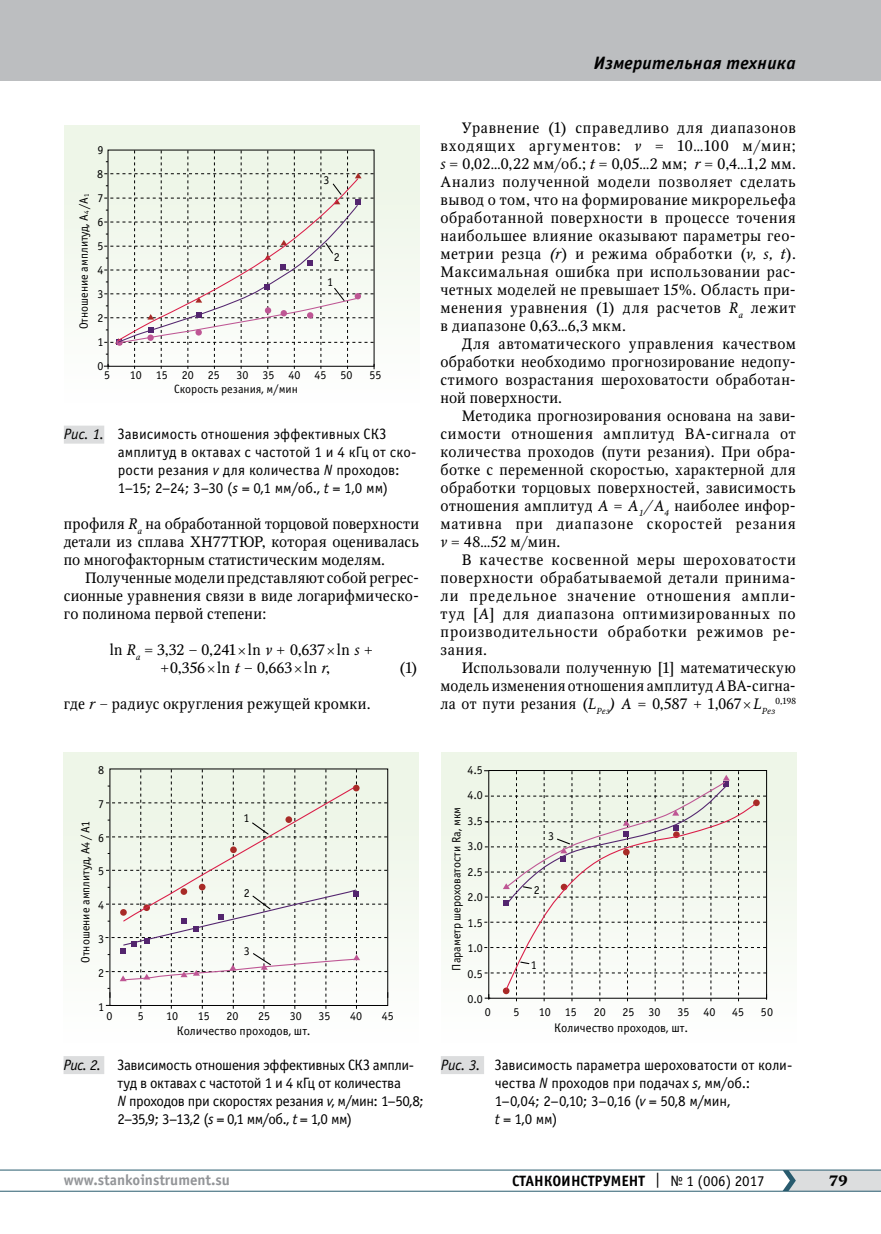
<style>
.page{position:relative;width:881px;height:1234px;background:#fff}
.page>*{position:absolute;margin:0;border:0;box-sizing:border-box;transform-origin:0 0}
.t1{font:italic 700 18px "Officina Sans C";letter-spacing:.015em;color:#000}
.t2{font:15px/18px "Octava";letter-spacing:.035em;color:#000;text-align:justify}
.t3{font:15px/18px "Officina Sans C";letter-spacing:-.005em;color:#000}
.t4{font:15px/18px "Officina Sans C";letter-spacing:-.025em;color:#000}
.t5{font:15px/18px "Octava";letter-spacing:.015em;color:#000;text-align:center}
.t6{font:700 15px "Officina Sans C";color:#000}
.t7{font:700 15px "Officina Sans C";color:#939598}
.t8{font:700 15px "Octava";color:#000}
.t9{font:12.6px "Officina Sans C";color:#000}
.t10{font:12px/24px "Officina Sans C";color:#000;text-align:justify}
.t11{font:8.7px "Octava";color:#000}
.s1{font-size:6.9px}
.s2{font-style:italic}
.s3{font-weight:400}
</style>
<div class="page">
<hr style="left:0;top:1190px;width:880px;height:1px;background:#285b6e">
<hr style="left:0;top:1169px;width:880px;height:1px;background:#285b6e">
<svg style="left:782px;top:1169px;width:98px;height:21px"></svg>
<div style="left:0;top:0;width:880px;height:81px;background:#bcbec0"></div>
<div style="left:64px;top:425px;width:40px;height:18px;background:#dcddde"></div>
<div style="left:64px;top:125px;width:355px;height:278px;background:#f5f9f2"></div>
<svg style="left:104px;top:150px;width:270px;height:219px"></svg>
<div style="left:63px;top:1055px;width:41px;height:18px;background:#dcddde"></div>
<div style="left:63px;top:752px;width:355px;height:290px;background:#f6faf3"></div>
<svg style="left:105px;top:769px;width:283px;height:239px"></svg>
<div style="left:440px;top:752px;width:355px;height:290px;background:#f7fbf4"></div>
<div style="left:440px;top:1055px;width:44px;height:18px;background:#dcddde"></div>
<svg style="left:484px;top:770px;width:282px;height:231px"></svg>
<p class="t10" style="left:97px;top:138px;width:8px">9<br>8<br>7<br>6<br>5<br>4<br>3<br>2<br>1<br>0</p>
<p class="t10" style="left:323px;top:168px;width:7px">3</p>
<p class="t10" style="left:72px;top:329px;width:137px;rotate:-90deg">Отношение амплитуд, А<span class="s1">4</span> /А<span class="s1">1</span></p>
<p class="t10" style="left:333px;top:245px;width:7px">2</p>
<p class="t10" style="left:327px;top:270px;width:7px">1</p>
<p class="t10" style="left:104px;top:363px;width:7px">5</p>
<p class="t10" style="left:130px;top:363px;width:91px">10 15 20 25</p>
<p class="t10" style="left:236px;top:363px;width:117px">30 35 40 45 50</p>
<p class="t10" style="left:369px;top:363px;width:13px">55</p>
<p class="t10" style="left:174px;top:377px;width:125px">Скорость резания, м/мин</p>
<p class="t3" style="left:118px;top:425px;width:300px;text-indent:-54px"><span class="s2">Рис. 1.</span> Зависимость отношения эффективных СКЗ амплитуд в октавах с частотой 1 и 4 кГц от ско&shy;рости резания <span class="s2">v</span> для количества <span class="s2">N</span> проходов:<br>1–15; 2–24; 3–30 (<span class="s2">s</span> = 0,1 мм/об., <span class="s2">t</span> = 1,0 мм)</p>
<p class="t2" style="left:64px;top:515px;width:356px">профиля <span class="s2">R</span><sub>a</sub> на обработанной торцовой поверхности детали из сплава ХН77ТЮР, которая оценивалась по многофакторным статистическим моделям.</p>
<p class="t2" style="left:64px;top:569px;width:357px;text-indent:21px">Полученные модели представляют собой регрес&shy;сионные уравнения связи в виде логарифмическо&shy;го полинома первой степени:</p>
<p class="t5" style="left:110px;top:641px;width:264px">ln <span class="s2">R</span><sub>a</sub> = 3,32 − 0,241 ln <span class="s2">v</span> + 0,637 ln <span class="s2">s</span> + +0,356 ln <span class="s2">t</span> − 0,663 ln <span class="s2">r</span>,</p>
<p class="t2" style="left:399px;top:659px;width:20px">(1)</p>
<p class="t2" style="left:64px;top:695px;width:308px">где <span class="s2">r –</span> радиус округления режущей кромки.</p>
<p class="t1" style="left:593px;top:53px;width:203px">Измерительная техника</p>
<p class="t2" style="left:440px;top:119px;width:357px;text-indent:21px">Уравнение (1) справедливо для диапазонов входящих аргументов: <span class="s2">v</span> = 10…100 м/мин; <span class="s2">s</span> = 0,02…0,22 мм/об.; <span class="s2">t</span> = 0,05…2 мм; <span class="s2">r</span> = 0,4…1,2 мм.<br>Анализ полученной модели позволяет сделать вывод о том, что на формирование микрорельефа обработанной поверхности в процессе точения наибольшее влияние оказывают параметры гео&shy;метрии резца <span class="s2">(r</span>) и режима обработки (<span class="s2">v, s, t</span>).<br>Максимальная ошибка при использовании рас&shy;четных моделей не превышает 15%. Область при&shy;менения уравнения (1) для расчетов <span class="s2">R</span><sub>a</sub> лежит в диапазоне 0,63…6,3 мкм.</p>
<p class="t2" style="left:440px;top:335px;width:357px;text-indent:21px">Для автоматического управления качеством обработки необходимо прогнозирование недопу&shy;стимого возрастания шероховатости обработан&shy;ной поверхности.</p>
<p class="t2" style="left:440px;top:407px;width:357px;text-indent:21px">Методика прогнозирования основана на зави&shy;симости отношения амплитуд ВА-сигнала от количества проходов (пути резания). При обра&shy;ботке с переменной скоростью, характерной для обработки торцовых поверхностей, зависимость отношения амплитуд <span class="s2">А = А</span><sub>1</sub><span class="s2">/А</span><sub>4</sub> наиболее инфор&shy;мативна при диапазоне скоростей резания <span class="s2">v</span> = 48…52 м/мин.</p>
<p class="t2" style="left:440px;top:551px;width:357px;text-align:left;text-indent:21px">В качестве косвенной меры шероховатости поверхности обрабатываемой детали принима&shy;ли предельное значение отношения ампли&shy;туд [<span class="s2">А</span>] для диапазона оптимизированных по производительности обработки режимов ре&shy;зания.</p>
<p class="t2" style="left:440px;top:659px;width:357px;text-indent:21px">Использовали полученную [1] математическую модель изменения отношения амплитуд <span class="s2">А</span>ВА-сигна&shy;ла от пути резания (<span class="s2">L</span><sub>Рез</sub><span class="s2">) А</span> = 0,587 + 1,067 <span class="s2">L</span><sub>Рез</sub></p>
<p class="t11" style="left:775px;top:696px;width:22px">0,198</p>
<p class="t10" style="left:98px;top:758px;width:8px">8</p>
<p class="t10" style="left:98px;top:792px;width:7px">7</p>
<p class="t10" style="left:98px;top:825px;width:7px">6</p>
<p class="t10" style="left:98px;top:859px;width:7px">5</p>
<p class="t10" style="left:98px;top:893px;width:7px">4</p>
<p class="t10" style="left:98px;top:927px;width:7px">3</p>
<p class="t10" style="left:98px;top:960px;width:7px">2</p>
<p class="t10" style="left:98px;top:994px;width:7px">1</p>
<p class="t10" style="left:243px;top:806px;width:7px">1</p>
<p class="t10" style="left:74px;top:962px;width:144px;rotate:-90deg">Отношение амплитуд, А4/А1</p>
<p class="t10" style="left:244px;top:880px;width:7px">2</p>
<p class="t10" style="left:244px;top:938px;width:7px">3</p>
<p class="t10" style="left:106px;top:1003px;width:7px">0</p>
<p class="t10" style="left:138px;top:1003px;width:7px">5</p>
<p class="t10" style="left:166px;top:1003px;width:13px">10</p>
<p class="t10" style="left:198px;top:1003px;width:13px">15</p>
<p class="t10" style="left:226px;top:1003px;width:13px">20</p>
<p class="t10" style="left:258px;top:1003px;width:13px">25</p>
<p class="t10" style="left:289px;top:1003px;width:13px">30</p>
<p class="t10" style="left:318px;top:1003px;width:13px">35</p>
<p class="t10" style="left:350px;top:1003px;width:13px">40</p>
<p class="t10" style="left:381px;top:1003px;width:13px">45</p>
<p class="t9" style="left:177px;top:1023px;width:135px">Количество проходов, шт.</p>
<p class="t4" style="left:117px;top:1055px;width:308px;text-indent:-54px"><span class="s2">Рис. 2.</span> Зависимость отношения эффективных СКЗ ампли&shy;туд в октавах с частотой 1 и 4 кГц от количества<br><span class="s2">N</span> проходов при скоростях резания <span class="s2">v</span>, м/мин: 1–50,8; 2–35,9; 3–13,2 (<span class="s2">s</span> = 0,1 мм/об., <span class="s2">t</span> = 1,0 мм)</p>
<p class="t10" style="left:467px;top:756px;width:17px;line-height:25.5px">4.5<br>4.0<br>3.5<br>3.0<br>2.5<br>2.0<br>1.5<br>1.0<br>0.5<br>0.0</p>
<p class="t10" style="left:444px;top:970px;width:165px;rotate:-90deg">Параметр шероховатости Ra, мкм</p>
<p class="t10" style="left:548px;top:823px;width:7px">3</p>
<p class="t10" style="left:533px;top:878px;width:7px">2</p>
<p class="t10" style="left:530px;top:952px;width:7px">1</p>
<p class="t10" style="left:485px;top:1000px;width:7px">0</p>
<p class="t10" style="left:513px;top:1000px;width:7px">5</p>
<p class="t10" style="left:538px;top:1000px;width:39px">10 15</p>
<p class="t10" style="left:593px;top:1000px;width:13px">20</p>
<p class="t10" style="left:622px;top:1000px;width:39px">25 30</p>
<p class="t10" style="left:677px;top:1000px;width:39px">35 40</p>
<p class="t10" style="left:731px;top:1000px;width:13px">45</p>
<p class="t10" style="left:760px;top:1000px;width:13px">50</p>
<p class="t9" style="left:554px;top:1020px;width:135px">Количество проходов, шт.</p>
<p class="t3" style="left:494px;top:1055px;width:299px;text-indent:-54px"><span class="s2">Рис. 3.</span> Зависимость параметра шероховатости от коли&shy;чества <span class="s2">N</span> проходов при подачах <span class="s2">s</span>, мм/об.:<br>1–0,04; 2–0,10; 3–0,16 (<span class="s2">v</span> = 50,8 м/мин,<br><span class="s2">t</span> = 1,0 мм)</p>
<p class="t7" style="left:64px;top:1171px;width:168px">www.stankoinstrument.su</p>
<p class="t6" style="left:512px;top:1171px;width:254px">СТАНКОИНСТРУМЕНТ <span class="s3">| № 1 (006) 2017</span></p>
<p class="t8" style="left:828px;top:1170px;width:20px">79</p>
</div>
